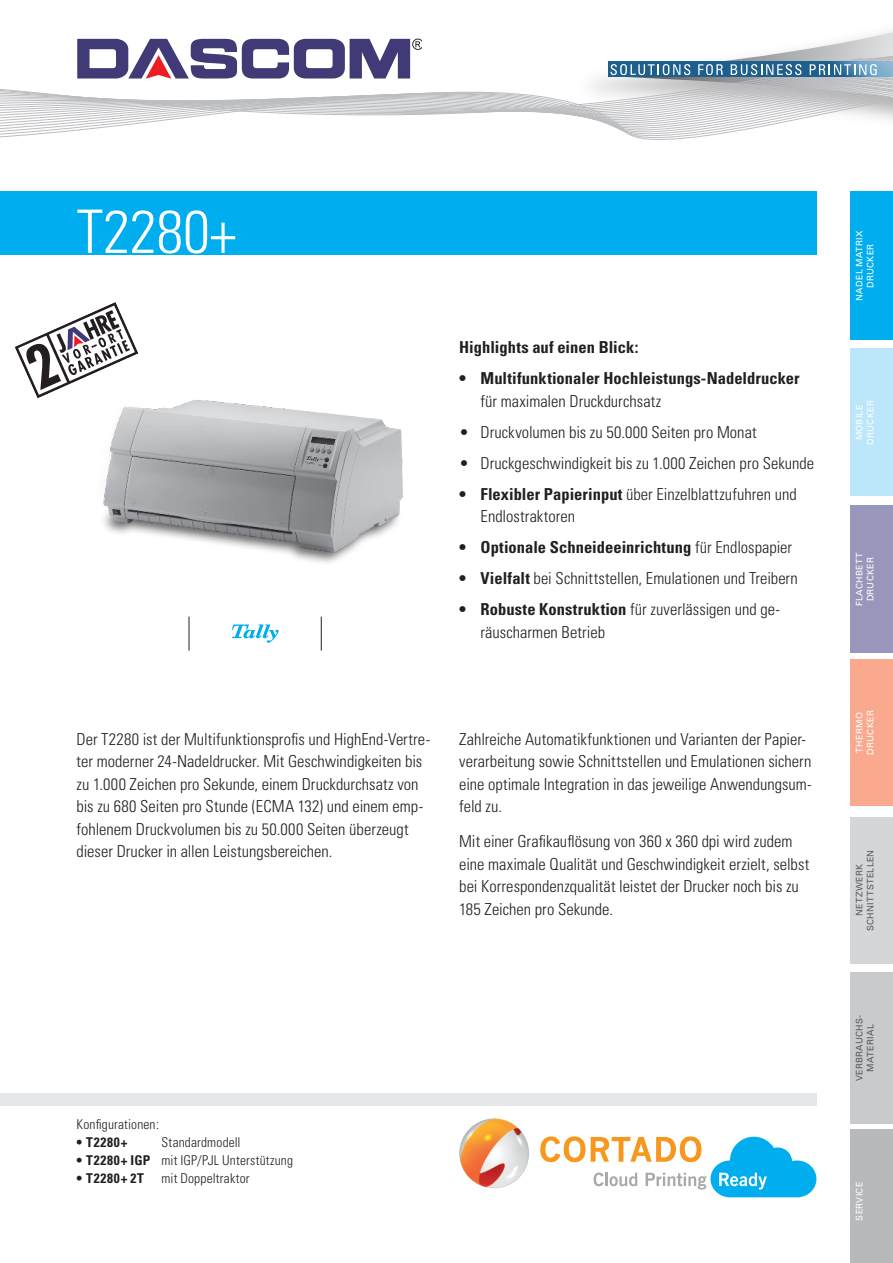
<style>
.page{position:relative;width:893px;height:1263px;background:#fff}
.page>*{position:absolute;margin:0;border:0;box-sizing:border-box;transform-origin:0 0}
.t1{font:300 condensed 60px "Univers";color:#fff}
.t2{font:300 condensed 16.5px/22.5px "Univers";color:#231f20}
.t3{font:700 condensed 16.5px "Univers";letter-spacing:.005em;color:#231f20}
.t4{font:300 condensed 13.5px "Univers";letter-spacing:.01em;color:#231f20}
.t5{font:700 condensed 13.5px "Univers";letter-spacing:.05em;color:#231f20}
.t6{font:9px/10.6px "Univers";letter-spacing:.03em;color:#fff;text-align:center}
.t7{font:9px/10.6px "Univers";letter-spacing:.03em;color:#57585a;text-align:center}
.s1{font-weight:700}
.s2{font-weight:300}
</style>
<div class="page">
<svg style="left:0;top:30px;width:893px;height:110px"></svg>
<div style="left:850px;top:191px;width:43px;height:149px;background:#00aeef"></div>
<div style="left:850px;top:348px;width:43px;height:148px;background:#bce6fa"></div>
<div style="left:850px;top:505px;width:43px;height:148px;background:#9996bc"></div>
<div style="left:850px;top:660px;width:43px;height:146px;background:#f8a98e"></div>
<div style="left:850px;top:817px;width:43px;height:147px;background:#d5d6d8"></div>
<div style="left:850px;top:972px;width:43px;height:152px;background:#c9cacc"></div>
<div style="left:850px;top:1129px;width:43px;height:134px;background:#b8b9bc"></div>
<svg style="left:232px;top:624px;width:47px;height:19px"></svg>
<hr style="left:189px;top:617px;width:1px;height:34px;background:#231f20">
<hr style="left:321px;top:617px;width:1px;height:34px;background:#231f20">
<div style="left:0;top:1093px;width:816px;height:13px;background:#e6e7e9"></div>
<div style="left:0;top:191px;width:816px;height:64px;background:#00aeef"></div>
<img style="left:103px;top:399px;width:300px;height:164px">
<svg style="left:15px;top:302px;width:124px;height:96px"></svg>
<img style="left:459px;top:1118px;width:70px;height:70px;border-radius:34px">
<svg style="left:540px;top:1136px;width:276px;height:61px"></svg>
<h1 class="t1" style="left:77px;top:196px;width:161px">T2280+</h1>
<h1 class="t1" style="left:77px;top:196px;width:285px">Produktname</h1>
<p class="t3" style="left:459px;top:337px;width:181px">Highlights auf einen Blick:</p>
<p class="t3" style="left:459px;top:368px;width:342px">• Multifunktionaler Hochleistungs-Nadeldrucker</p>
<p class="t2" style="left:480px;top:390px;width:182px">für maximalen Druckdurchsatz</p>
<p class="t2" style="left:459px;top:421px;width:299px">• Druckvolumen bis zu 50.000 Seiten pro Monat</p>
<p class="t2" style="left:459px;top:452px;width:357px">• Druckgeschwindigkeit bis zu 1.000 Zeichen pro Sekunde</p>
<p class="t2" style="left:480px;top:483px;width:318px;text-indent:-21px"><span class="s1">• Flexibler Papierinput</span> über Einzelblattzufuhren und<br>Endlostraktoren</p>
<p class="t3" style="left:459px;top:537px;width:334px">• Optionale Schneideeinrichtung <span class="s2">für Endlospapier</span></p>
<p class="t2" style="left:459px;top:567px;width:340px"><span class="s1">• Vielfalt</span> bei Schnittstellen, Emulationen und Treibern</p>
<p class="t2" style="left:480px;top:598px;width:301px;text-indent:-21px"><span class="s1">• Robuste Konstruktion</span> für zuverlässigen und ge&shy;räuscharmen Betrieb</p>
<p class="t2" style="left:77px;top:727px;width:355px">Der T2280 ist der Multifunktionsprofis und HighEnd-Vertre&shy;ter moderner 24-Nadeldrucker. Mit Geschwindigkeiten bis zu 1.000 Zeichen pro Sekunde, einem Druckdurchsatz von bis zu 680 Seiten pro Stunde (ECMA 132) und einem emp&shy;fohlenem Druckvolumen bis zu 50.000 Seiten überzeugt dieser Drucker in allen Leistungsbereichen.</p>
<p class="t2" style="left:459px;top:727px;width:354px">Zahlreiche Automatikfunktionen und Varianten der Papier&shy;verarbeitung sowie Schnittstellen und Emulationen sichern eine optimale Integration in das jeweilige Anwendungsum&shy;feld zu.</p>
<p class="t2" style="left:459px;top:830px;width:351px">Mit einer Grafikauflösung von 360 x 360 dpi wird zudem eine maximale Qualität und Geschwindigkeit erzielt, selbst bei Korrespondenzqualität leistet der Drucker noch bis zu 185 Zeichen pro Sekunde.</p>
<p class="t4" style="left:77px;top:1116px;width:84px">Konfigurationen:</p>
<p class="t5" style="left:77px;top:1134px;width:52px">• T2280+</p>
<p class="t4" style="left:162px;top:1134px;width:81px">Standardmodell</p>
<p class="t4" style="left:77px;top:1152px;width:218px"><span class="s1">• T2280+ IGP</span> mit IGP/PJL Unterstützung</p>
<p class="t5" style="left:77px;top:1170px;width:69px">• T2280+ 2T</p>
<p class="t4" style="left:162px;top:1170px;width:90px">mit Doppeltraktor</p>
<p class="t6" style="left:854px;top:301px;width:71px;rotate:-90deg">NADEL MATRIX<br>DRUCKER</p>
<p class="t6" style="left:854px;top:445px;width:46px;rotate:-90deg">MOBILE<br>DRUCKER</p>
<p class="t6" style="left:854px;top:606px;width:55px;rotate:-90deg">FLACHBETT<br>DRUCKER</p>
<p class="t6" style="left:854px;top:755px;width:46px;text-align:left;rotate:-90deg">THERMO<br>DRUCKER</p>
<p class="t7" style="left:854px;top:931px;width:83px;rotate:-90deg">NETZWERK<br>SCHNITTSTELLEN</p>
<p class="t7" style="left:854px;top:1081px;width:68px;rotate:-90deg">VERBRAUCHS-<br>MATERIAL</p>
<p class="t6" style="left:854px;top:1221px;width:40px;rotate:-90deg">SERVICE</p>
</div>
